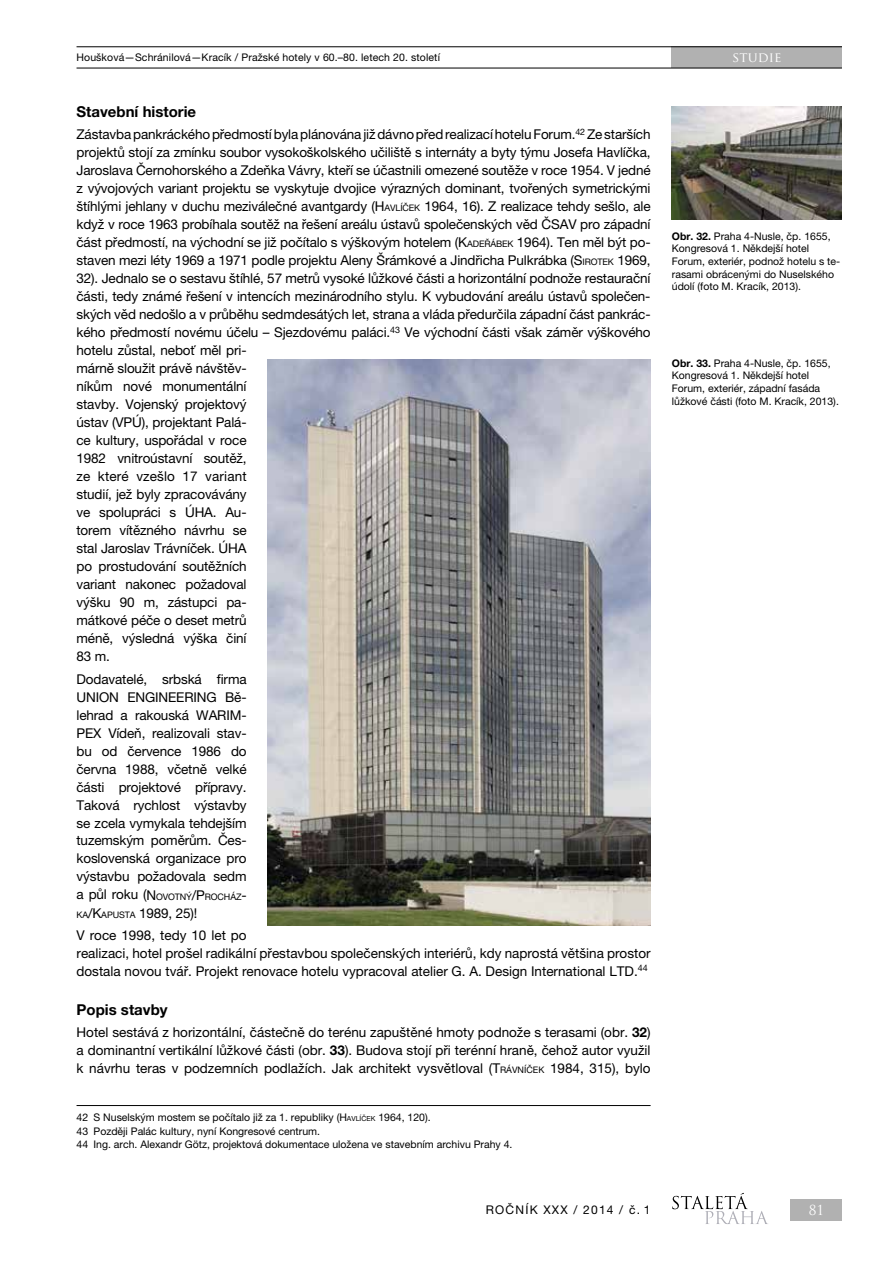
<style>
.page{position:relative;width:893px;height:1263px;background:#fff}
.page>*{position:absolute;margin:0;border:0;box-sizing:border-box;transform-origin:0 0}
.t1{font:700 15px "Helvetica Neue LT Pro";color:#000}
.t2{font:13.5px/18px "Helvetica Neue LT Pro";letter-spacing:-.01em;color:#000}
.t3{font:13.5px "Trajan Pro";letter-spacing:.01em;color:#fff}
.t4{font:12px "Helvetica Neue LT Pro";letter-spacing:.1em;color:#000}
.t5{font:10.5px/12.6px "Helvetica Neue LT Pro";color:#000}
.t6{font:9px "Helvetica Neue LT Pro Roman SC666";letter-spacing:-.015em;color:#000}
.s1{font-family:"Helvetica Neue LT Pro Roman SC666"}
.s2{font-family:"Helvetica Neue LT Pro Roman SC666";font-size:9px}
.s3{font-family:"Helvetica Neue LT Pro";font-size:13.5px}
.s4{font-size:13.5px}
.s5{font-weight:700}
.s6{font-family:"Helvetica Neue LT Pro Roman SC666";font-size:7.05px}
</style>
<div class="page">
<div style="left:791px;top:1199px;width:51px;height:21px;background:#b1b1b1"></div>
<div style="left:672px;top:47px;width:170px;height:21px;background:#b1b1b1"></div>
<hr style="left:77px;top:46px;width:765px;height:1px;background:#000">
<hr style="left:77px;top:68px;width:765px;height:1px;background:#000">
<svg style="left:672px;top:1193px;width:96px;height:31px"></svg>
<hr style="left:77px;top:1105px;width:574px;height:1px;background:#000">
<img style="left:672px;top:106px;width:170px;height:113px">
<img style="left:268px;top:359px;width:383px;height:567px">
<p class="t5" style="left:77px;top:51px;width:365px">Houšková—Schránilová—Kracík / Pražské hotely v 60.–80. letech 20. století</p>
<p class="t3" style="left:732px;top:49px;width:51px">STUDIE</p>
<p class="t1" style="left:77px;top:102px;width:121px">Stavební historie</p>
<p class="t2" style="left:77px;top:125px;width:576px">Zástavba pankráckého předmostí byla plánována již dávno před realizací hotelu Forum.<sup>42</sup> Ze starších projektů stojí za zmínku soubor vysokoškolského učiliště s internáty a byty týmu Josefa Havlíčka, Jaroslava Černohorského a Zdeňka Vávry, kteří se účastnili omezené soutěže v roce 1954. V jedné z vývojových variant projektu se vyskytuje dvojice výrazných dominant, tvořených symetrickými štíhlými jehlany v duchu meziválečné avantgardy (<span class="s1">H</span><span class="s2">AVLÍČEK</span> 1964, 16). Z realizace tehdy sešlo, ale když v roce 1963 probíhala soutěž na řešení areálu ústavů společenských věd ČSAV pro západní část předmostí, na východní se již počítalo s výškovým hotelem (<span class="s1">K</span><span class="s2">ADEŘÁBEK</span> 1964). Ten měl být po&shy;staven mezi léty 1969 a 1971 podle projektu Aleny Šrámkové a Jindřicha Pulkrábka (<span class="s1">S</span><span class="s2">IROTEK</span> 1969, 32). Jednalo se o sestavu štíhlé, 57 metrů vysoké lůžkové části a horizontální podnože restaurační části, tedy známé řešení v intencích mezinárodního stylu. K vybudování areálu ústavů společen&shy;ských věd nedošlo a v průběhu sedmdesátých let, strana a vláda předurčila západní část pankrác&shy;kého předmostí novému účelu – Sjezdovému paláci.<sup>43</sup> Ve východní části však záměr výškového hotelu zůstal, neboť měl pri-<br>márně sloužit právě návštěv-<br>níkům nové monumentální<br>stavby. Vojenský projektový<br>ústav (VPÚ), projektant Palá-<br>ce kultury, uspořádal v roce<br>1982 vnitroústavní soutěž,<br>ze které vzešlo 17 variant<br>studií, jež byly zpracovávány<br>ve spolupráci s ÚHA. Au-<br>torem vítězného návrhu se<br>stal Jaroslav Trávníček. ÚHA<br>po prostudování soutěžních<br>variant nakonec požadoval<br>výšku 90 m, zástupci pa-<br>mátkové péče o deset metrů<br>méně, výsledná výška činí<br>83 m.</p>
<p class="t2" style="left:77px;top:669px;width:172px">Dodavatelé, srbská firma<br>UNION</p>
<p class="t2" style="left:77px;top:687px;width:172px;text-align:justify;text-indent:149px">Bě&shy;lehrad a rakouská WARI M-PEX Vídeň, realizovali stav&shy;bu od července 1986 do června 1988, včetně velké části projektové přípravy.<br>Taková rychlost výstavby se zcela vymykala tehdejším tuzemským poměrům. Čes&shy;koslovenská organizace pro výstavbu požadovala sedm</p>
<p class="t6" style="left:77px;top:891px;width:172px"><span class="s3">a půl roku (</span><span class="s4">N</span>OVOTNÝ<span class="s4">/P</span>ROCHÁZ<span class="s4">-</span></p>
<p class="t2" style="left:77px;top:901px;width:172px;line-height:22.2px"><span class="s2">KA</span><span class="s1">/K</span><span class="s2">APUSTA</span> 1989, 25)!<br>V roce 1998, tedy 10 let po</p>
<p class="t2" style="left:77px;top:944px;width:576px">realizaci, hotel prošel radikální přestavbou společenských interiérů, kdy naprostá většina prostor dostala novou tvář. Projekt renovace hotelu vypracoval atelier G. A. Design I nternational LTD.<sup>44</sup></p>
<p class="t1" style="left:77px;top:1000px;width:93px">Popis stavby</p>
<p class="t2" style="left:77px;top:1023px;width:576px;text-align:justify">Hotel sestává z horizontální, částečně do terénu zapuštěné hmoty podnože s terasami (obr. <span class="s5">32</span>) a dominantní vertikální lůžkové části (obr. <span class="s5">33</span>). Budova stojí při terénní hraně, čehož autor využil k návrhu teras v podzemních podlažích. Jak architekt vysvětloval (<span class="s1">T</span><span class="s2">RÁVNÍČEK</span> 1984, 315), bylo</p>
<p class="t5" style="left:77px;top:1110px;width:437px;line-height:13.5px">42 S Nuselským mostem se počítalo již za 1. republiky (<span class="s1">H</span><span class="s6">AVLÍČEK</span> 1964, 120).<br>43 Později Palác kultury, nyní Kongresové centrum.<br>44 I ng. arch. Alexandr Götz, projektová dokumentace uložena ve stavebním archivu Prahy 4.</p>
<p class="t2" style="left:127px;top:687px;width:9px">ENGINEERING</p>
<p class="t4" style="left:486px;top:1203px;width:166px">ROČNÍK XXX / 2014 / č. 1</p>
<p class="t5" style="left:672px;top:230px;width:170px"><span class="s5">Obr. 32.</span> Praha 4-Nusle, čp. 1655,<br>Kongresová 1. Někdejší hotel<br>Forum, exteriér, podnož hotelu s te&shy;rasami obrácenými do Nuselského údolí (foto M. Kracík, 2013).</p>
<p class="t5" style="left:672px;top:357px;width:169px"><span class="s5">Obr. 33.</span> Praha 4-Nusle, čp. 1655, Kongresová 1. Někdejší hotel Forum, exteriér, západní fasáda lůžkové části (foto M. Kracík, 2013).</p>
<p class="t3" style="left:809px;top:1201px;width:17px">81</p>
</div>
